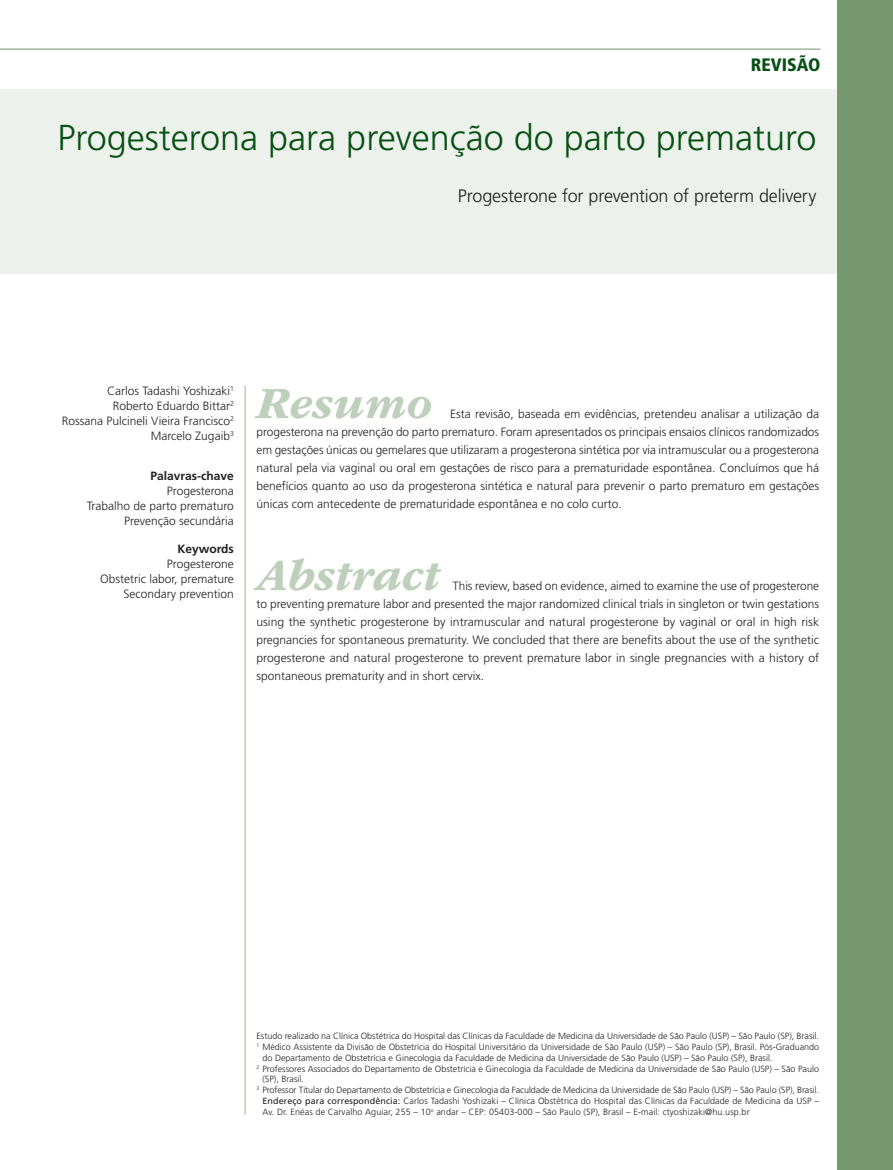
<style>
.page{position:relative;width:893px;height:1170px;background:#fff}
.page>*{position:absolute;margin:0;border:0;box-sizing:border-box;transform-origin:0 0}
._04_0_Resumo_Abstrac{font:italic 700 46.5px "ITC Garamond Std";color:#becfbb}
._01_0_Título{font:300 36px "Frutiger LT Std";color:#075013}
._01_1_Título_Inglês{font:300 18px "Frutiger LT Std";letter-spacing:-.01em;color:#231f20}
.t1{font:900 condensed 18px "Frutiger LT Std";color:#075013}
._04_0_Resumo_Abstrac-2{font:300 12px/18px "Frutiger LT Std";color:#231f20;text-align:justify}
._02_0_Autores{font:300 12px "Frutiger LT Std";color:#231f20}
._04_2_Palavras-chave{font:300 12px "Frutiger LT Std";color:#231f20}
._04_3_Keywords{font:300 12px "Frutiger LT Std";color:#231f20}
._04_1_Título_palavra{font:700 12px "Frutiger LT Std";color:#231f20}
._02_2_Autor-tilulaçã{font:300 9px/10.8px "Frutiger LT Std";color:#231f20}
._02_1_instituição{font:300 9px "Frutiger LT Std";color:#231f20}
.s1{font-weight:400}
</style>
<div class="page">
<hr style="left:0;top:49px;width:820px;height:1px;background:#76986f">
<hr style="left:244px;top:385px;width:2px;height:729px;background:#becfbb">
<div style="left:0;top:89px;width:893px;height:185px;background:#ecf1eb"></div>
<div style="left:838px;top:0;width:55px;height:1169px;background:#76986f"></div>
<h3 class="t1" style="left:751px;top:54px;width:71px">REVISÃO</h3>
<p class="_01_0_Título" style="left:58px;top:118px;width:760px">Progesterona para prevenção do parto prematuro</p>
<p class="_01_1_Título_Inglês" style="left:458px;top:186px;width:360px">Progesterone for prevention of preterm delivery</p>
<p class="_02_0_Autores" style="left:107px;top:383px;width:128px">Carlos Tadashi Yoshizaki<sup>1</sup></p>
<p class="_02_0_Autores" style="left:113px;top:398px;width:123px">Roberto Eduardo Bittar<sup>2</sup></p>
<p class="_02_0_Autores" style="left:62px;top:413px;width:173px">Rossana Pulcineli Vieira Francisco<sup>2</sup></p>
<p class="_02_0_Autores" style="left:151px;top:428px;width:84px">Marcelo Zugaib<sup>3</sup></p>
<p class="_04_1_Título_palavra" style="left:150px;top:469px;width:85px">Palavras-chave</p>
<p class="_04_2_Palavras-chave" style="left:167px;top:484px;width:68px">Progesterona</p>
<p class="_04_2_Palavras-chave" style="left:87px;top:499px;width:149px">Trabalho de parto prematuro</p>
<p class="_04_2_Palavras-chave" style="left:124px;top:514px;width:111px">Prevenção secundária</p>
<p class="_04_1_Título_palavra" style="left:177px;top:541px;width:58px">Keywords</p>
<p class="_04_3_Keywords" style="left:167px;top:557px;width:68px">Progesterone</p>
<p class="_04_3_Keywords" style="left:100px;top:572px;width:135px">Obstetric labor, premature</p>
<p class="_04_3_Keywords" style="left:123px;top:587px;width:112px">Secondary prevention</p>
<p class="_04_0_Resumo_Abstrac" style="left:256px;top:378px;width:177px">Resumo</p>
<p class="_04_0_Resumo_Abstrac-2" style="left:256px;top:405px;width:564px;text-indent:194px">Esta revisão, baseada em evidências, pretendeu analisar a utilização da progesterona na prevenção do parto prematuro. Foram apresentados os principais ensaios clínicos randomizados em gestações únicas ou gemelares que utilizaram a progesterona sintética por via intramuscular ou a progesterona natural pela via vaginal ou oral em gestações de risco para a prematuridade espontânea. Concluímos que há benefícios quanto ao uso da progesterona sintética e natural para prevenir o parto prematuro em gestações únicas com antecedente de prematuridade espontânea e no colo curto.</p>
<p class="_04_0_Resumo_Abstrac" style="left:256px;top:549px;width:184px">Abstract</p>
<p class="_04_0_Resumo_Abstrac-2" style="left:256px;top:576px;width:564px;text-indent:196px">This review, based on evidence, aimed to examine the use of progesterone to preventing premature labor and presented the major randomized clinical trials in singleton or twin gestations using the synthetic progesterone by intramuscular and natural progesterone by vaginal or oral in high risk pregnancies for spontaneous prematurity. We concluded that there are benefits about the use of the synthetic progesterone and natural progesterone to prevent premature labor in single pregnancies with a history of spontaneous prematurity and in short cervix.</p>
<p class="_02_1_instituição" style="left:256px;top:1030px;width:564px">Estudo realizado na Clínica Obstétrica do Hospital das Clínicas da Faculdade de Medicina da Universidade de São Paulo (USP) – São Paulo (SP), Brasil.</p>
<p class="_02_2_Autor-tilulaçã" style="left:262px;top:1041px;width:558px;text-indent:-6px"><sup>1</sup> Médico Assistente da Divisão de Obstetrícia do Hospital Universitário da Universidade de São Paulo (USP) – São Paulo (SP), Brasil. Pós-Graduando do Departamento de Obstetrícia e Ginecologia da Faculdade de Medicina da Universidade de São Paulo (USP) – São Paulo (SP), Brasil.</p>
<p class="_02_2_Autor-tilulaçã" style="left:262px;top:1062px;width:558px;text-indent:-6px"><sup>2</sup> Professores Associados do Departamento de Obstetrícia e Ginecologia da Faculdade de Medicina da Universidade de São Paulo (USP) – São Paulo (SP), Brasil.</p>
<p class="_02_2_Autor-tilulaçã" style="left:256px;top:1084px;width:564px"><sup>3</sup> Professor Titular do Departamento de Obstetrícia e Ginecologia da Faculdade de Medicina da Universidade de São Paulo (USP) – São Paulo (SP), Brasil.</p>
<p class="_02_2_Autor-tilulaçã" style="left:262px;top:1095px;width:558px"><span class="s1">Endereço para correspondência:</span> Carlos Tadashi Yoshizaki – Clínica Obstétrica do Hospital das Clínicas da Faculdade de Medicina da USP –<br>Av. Dr. Enéas de Carvalho Aguiar, 255 – 10<sup>o</sup> andar – CEP: 05403-000 – São Paulo (SP), Brasil – E-mail: ctyoshizaki@hu.usp.br</p>
</div>
